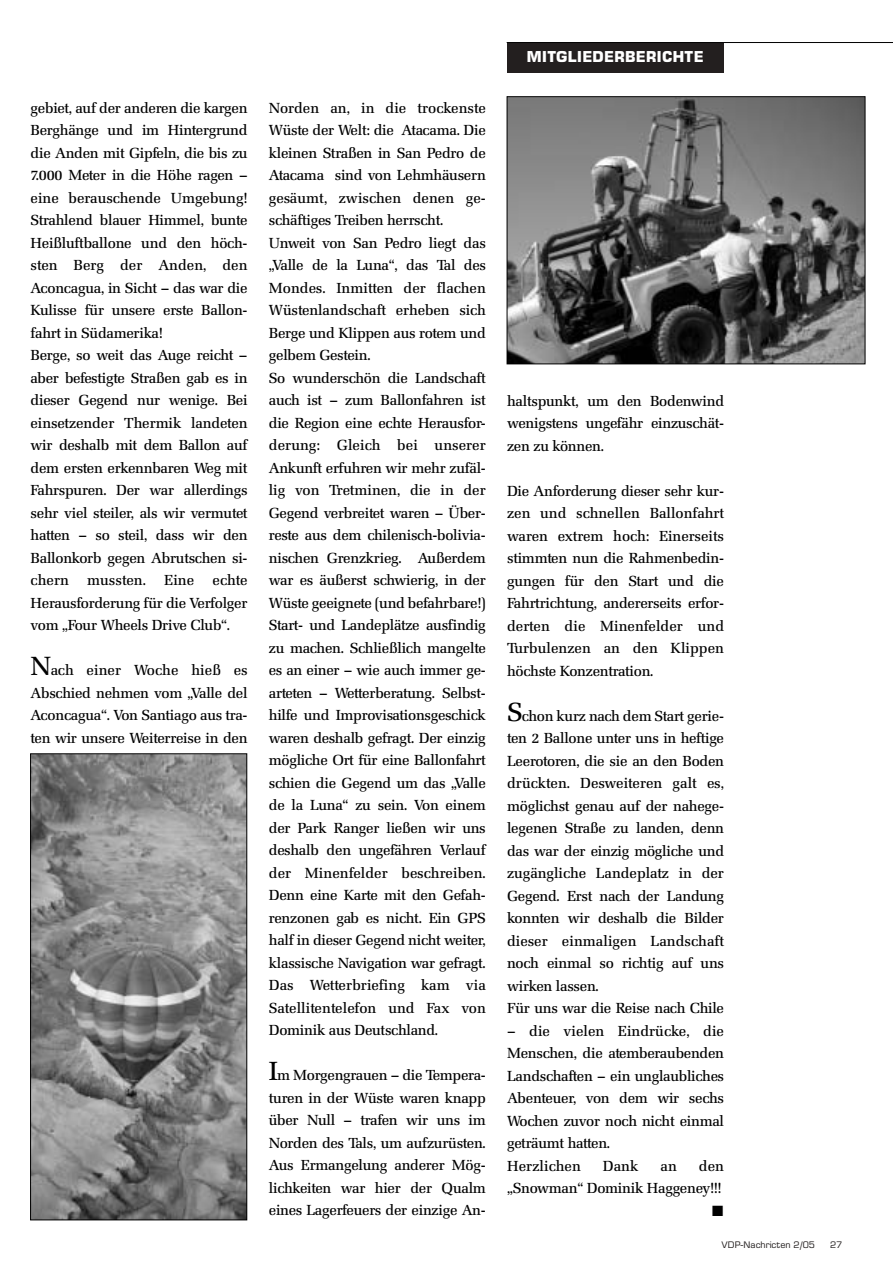
<style>
.page{position:relative;width:893px;height:1263px;background:#fff}
.page>*{position:absolute;margin:0;border:0;box-sizing:border-box;transform-origin:0 0}
.t1{font:500 15px/22.5px "Matrix SB";letter-spacing:-.015em;color:#000}
.t2{font:700 15px "Eurostile SB";letter-spacing:.025em;color:#fff}
.t3{font:9px "Eurostile SB";color:#231f1f}
.s1{font-size:27px}
</style>
<div class="page">
<div style="left:506px;top:43px;width:217px;height:29px;background:#231f1f"></div>
<hr style="left:506px;top:42px;width:386px;height:1px;background:#000">
<img style="left:508px;top:98px;width:355px;height:264px">
<div style="left:506px;top:96px;width:359px;height:268px;border:1px solid #000"></div>
<img style="left:32px;top:755px;width:213px;height:463px">
<div style="left:30px;top:753px;width:217px;height:467px;border:1px solid #000"></div>
<p class="t1" style="left:31px;top:98px;width:218px">gebiet, auf der anderen die kargen<br>Berghänge und im Hintergrund die Anden mit Gipfeln, die bis zu<br>7.000 Meter in die Höhe ragen – eine berauschende Umgebung!<br>Strahlend blauer Himmel, bunte<br>Heißluftballone und den höch&shy;sten Berg der Anden, den<br>Aconcagua, in Sicht – das war die<br>Kulisse für unsere erste Ballon&shy;fahrt in Südamerika!<br>Berge, so weit das Auge reicht – aber befestigte Straßen gab es in dieser Gegend nur wenige. Bei einsetzender Thermik landeten wir deshalb mit dem Ballon auf dem ersten erkennbaren Weg mit<br>Fahrspuren. Der war allerdings sehr viel steiler, als wir vermutet hatten – so steil, dass wir den<br>Ballonkorb gegen Abrutschen si&shy;chern mussten. Eine echte<br>Herausforderung für die Verfolger vom „Four Wheels Drive Club“.</p>
<p class="t1" style="left:31px;top:660px;width:218px;text-align:justify"><span class="s1">N</span>ach einer Woche hieß es Abschied nehmen vom „Valle del Aconcagua“. Von Santiago aus tra&shy;ten wir unsere Weiterreise in den</p>
<p class="t1" style="left:269px;top:98px;width:218px">Norden an, in die trockenste<br>Wüste der Welt: die Atacama. Die kleinen Straßen in San Pedro de<br>Atacama sind von Lehmhäusern gesäumt, zwischen denen ge&shy;schäftiges Treiben herrscht.<br>Unweit von San Pedro liegt das „Valle de la Luna“, das Tal des<br>Mondes. Inmitten der flachen<br>Wüstenlandschaft erheben sich<br>Berge und Klippen aus rotem und gelbem Gestein.<br>So wunderschön die Landschaft auch ist – zum Ballonfahren ist die Region eine echte Herausfor&shy;derung: Gleich bei unserer<br>Ankunft erfuhren wir mehr zufäl&shy;lig von Tretminen, die in der<br>Gegend verbreitet waren – Über&shy;reste aus dem chilenisch-bolivia&shy;nischen Grenzkrieg. Außerdem war es äußerst schwierig, in der<br>Wüste geeignete (und befahrbare!)<br>Start- und Landeplätze ausfindig zu machen. Schließlich mangelte es an einer – wie auch immer ge&shy;arteten – Wetterberatung. Selbst&shy;hilfe und Improvisationsgeschick waren deshalb gefragt. Der einzig mögliche Ort für eine Ballonfahrt schien die Gegend um das „Valle de la Luna“ zu sein. Von einem der Park Ranger ließen wir uns deshalb den ungefähren Verlauf der Minenfelder beschreiben.<br>Denn eine Karte mit den Gefah&shy;renzonen gab es nicht. Ein GPS half in dieser Gegend nicht weiter, klassische Navigation war gefragt.<br>Das Wetterbriefing kam via<br>Satellitentelefon und Fax von<br>Dominik aus Deutschland.</p>
<p class="t1" style="left:269px;top:1065px;width:218px;text-align:justify"><span class="s1">I</span>m Morgengrauen – die Tempera&shy;turen in der Wüste waren knapp über Null – trafen wir uns im Norden des Tals, um aufzurüsten.<br>Aus Ermangelung anderer Mög&shy;lichkeiten war hier der Qualm eines Lagerfeuers der einzige An-</p>
<p class="t2" style="left:527px;top:50px;width:178px">MITGLIEDERBERICHTE</p>
<p class="t1" style="left:507px;top:391px;width:218px;text-align:justify">haltspunkt, um den Bodenwind wenigstens ungefähr einzuschät&shy;zen zu können.</p>
<p class="t1" style="left:507px;top:481px;width:218px;text-align:justify">Die Anforderung dieser sehr kur&shy;zen und schnellen Ballonfahrt waren extrem hoch: Einerseits stimmten nun die Rahmenbedin&shy;gungen für den Start und die Fahrtrichtung, andererseits erfor&shy;derten die Minenfelder und Turbulenzen an den Klippen höchste Konzentration.</p>
<p class="t1" style="left:507px;top:706px;width:218px"><span class="s1">S</span>chon kurz nach dem Start gerie&shy;ten 2 Ballone unter uns in heftige<br>Leerotoren, die sie an den Boden drückten. Desweiteren galt es, möglichst genau auf der nahege&shy;legenen Straße zu landen, denn das war der einzig mögliche und zugängliche Landeplatz in der<br>Gegend. Erst nach der Landung konnten wir deshalb die Bilder dieser einmaligen Landschaft noch einmal so richtig auf uns wirken lassen.<br>Für uns war die Reise nach Chile</p>
<p class="t1" style="left:507px;top:1021px;width:218px">– die vielen Eindrücke, die<br>Menschen, die atemberaubenden<br>Landschaften – ein unglaubliches<br>Abenteuer, von dem wir sechs<br>Wochen zuvor noch nicht einmal geträumt hatten.<br>Herzlichen</p>
<p class="t1" style="left:507px;top:1156px;width:218px;text-align:right">den<br>„Snowman“ Dominik Haggeney!!!</p>
<p class="t1" style="left:603px;top:1156px;width:37px">Dank</p>
<p class="t1" style="left:660px;top:1156px;width:18px">an</p>
<p class="t3" style="left:721px;top:1241px;width:95px">VDP-Nachricten 2/05</p>
<p class="t3" style="left:830px;top:1241px;width:14px">27</p>
</div>
